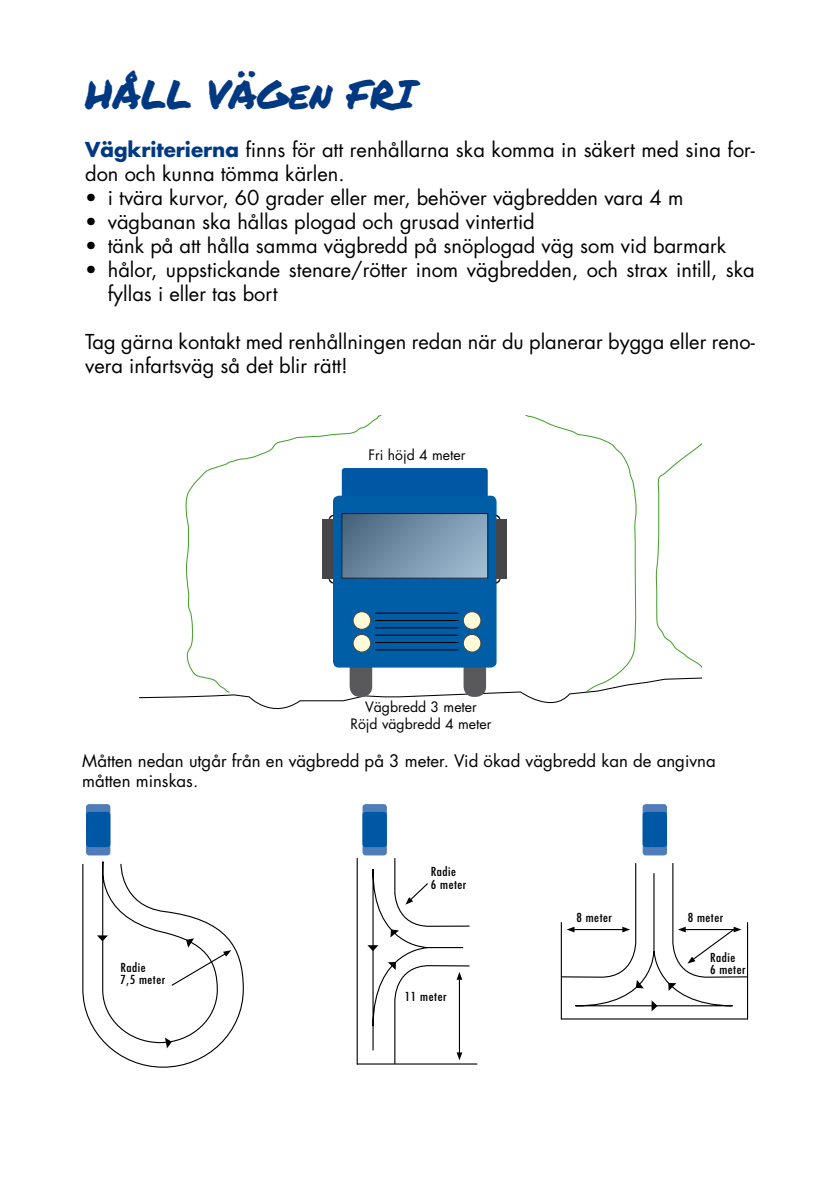
<style>
.page{position:relative;width:840px;height:1191px;background:#fff}
.page>*{position:absolute;margin:0;border:0;box-sizing:border-box;transform-origin:0 0}
.t1{font:40px "Permanent Marker";color:#003882}
.t2{font:20px/24px "Futura";color:#000}
.t3{font:16.8px/20.2px "Futura";color:#000}
.t4{font:14px/16.8px "Futura";color:#000;text-align:center}
.t5{font:condensed 12px/12.4px "Futura";letter-spacing:.04em;color:#000;scale:1.11 1}
.s1{font-weight:700;color:#003882}
</style>
<div class="page">
<svg style="left:139px;top:416px;width:561px;height:293px"></svg>
<hr style="left:356px;top:858px;width:1px;height:206px;background:#000">
<hr style="left:357px;top:1063px;width:120px;height:1px;background:#000">
<div style="left:362px;top:804px;width:24px;height:51px;background:#4e7dba;border-radius:3px"></div>
<div style="left:362px;top:812px;width:24px;height:35px;background:#0058a4;border-radius:3px"></div>
<svg style="left:367px;top:804px;width:103px;height:260px"></svg>
<div style="left:642px;top:804px;width:24px;height:51px;background:#4e7dba;border-radius:3px"></div>
<div style="left:642px;top:812px;width:24px;height:35px;background:#0058a4;border-radius:3px"></div>
<hr style="left:561px;top:1018px;width:186px;height:1px;background:#000">
<hr style="left:560px;top:922px;width:1px;height:97px;background:#000">
<hr style="left:746px;top:922px;width:1px;height:97px;background:#000">
<svg style="left:560px;top:863px;width:187px;height:148px"></svg>
<div style="left:86px;top:804px;width:24px;height:51px;background:#4e7dba;border-radius:3px"></div>
<div style="left:86px;top:812px;width:24px;height:35px;background:#0058a4;border-radius:3px"></div>
<svg style="left:82px;top:861px;width:162px;height:206px"></svg>
<h1 class="t1" style="left:85px;top:65px;width:331px">HÅLL VÄGen FRI</h1>
<p class="t2" style="left:85px;top:138px;width:670px"><span class="s1">Vägkriterierna</span> finns för att renhållarna ska komma in säkert med sina for&shy;don och kunna tömma kärlen.</p>
<p class="t2" style="left:85px;top:186px;width:599px">• i tvära kurvor, 60 grader eller mer, behöver vägbredden vara 4 m</p>
<p class="t2" style="left:85px;top:210px;width:451px">• vägbanan ska hållas plogad och grusad vintertid</p>
<p class="t2" style="left:85px;top:234px;width:642px">• tänk på att hålla samma vägbredd på snöplogad väg som vid barmark</p>
<p class="t2" style="left:108px;top:258px;width:648px;text-indent:-23px">• hålor, uppstickande stenare/rötter inom vägbredden, och strax intill, ska fyllas i eller tas bort</p>
<p class="t2" style="left:85px;top:330px;width:670px">Tag gärna kontakt med renhållningen redan när du planerar bygga eller reno&shy;vera infartsväg så det blir rätt!</p>
<p class="t4" style="left:368px;top:446px;width:98px">Fri höjd 4 meter</p>
<p class="t4" style="left:350px;top:698px;width:142px">Vägbredd 3 meter<br>Röjd vägbredd 4 meter</p>
<p class="t3" style="left:82px;top:750px;width:634px">Måtten nedan utgår från en vägbredd på 3 meter. Vid ökad vägbredd kan de angivna måtten minskas.</p>
<p class="t5" style="left:430px;top:865px;width:34px">Radie<br>6 meter</p>
<p class="t5" style="left:576px;top:911px;width:34px">8 meter</p>
<p class="t5" style="left:687px;top:911px;width:34px">8 meter</p>
<p class="t5" style="left:709px;top:951px;width:24px">Radie</p>
<p class="t5" style="left:120px;top:961px;width:24px">Radie</p>
<p class="t5" style="left:709px;top:963px;width:34px">6 meter</p>
<p class="t5" style="left:120px;top:973px;width:42px">7,5 meter</p>
<p class="t5" style="left:404px;top:990px;width:39px">11 meter</p>
</div>
